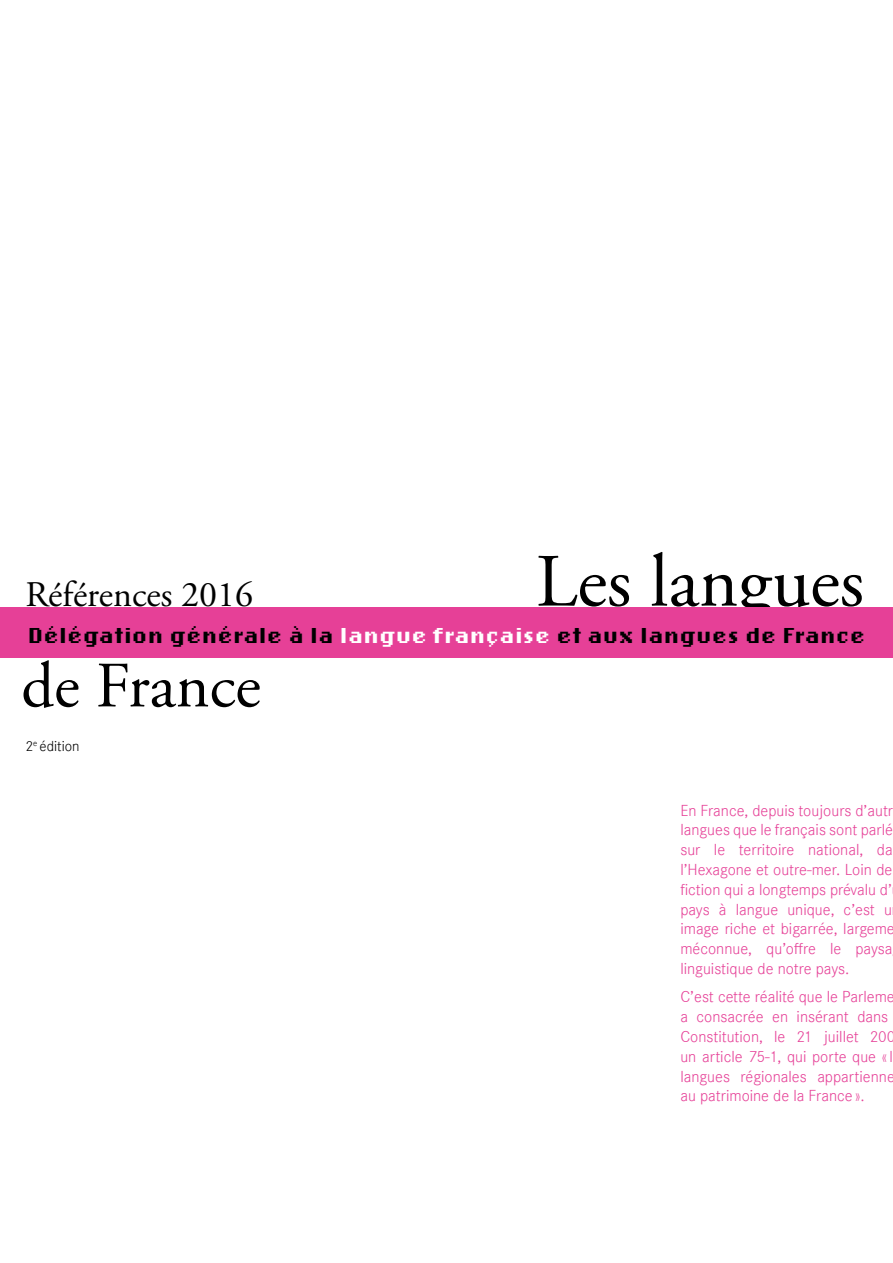
<style>
.page{position:relative;width:893px;height:1263px;background:#fff}
.page>*{position:absolute;margin:0;border:0;box-sizing:border-box;transform-origin:0 0}
.t1{font:75px "Adobe Garamond Pro";color:#000}
.t2{font:64.5px "Adobe Garamond Pro";color:#000}
.t3{font:36px "Adobe Garamond Pro";color:#000}
.t4{font:700 22.5px "Lo Res Twelve";letter-spacing:.01em;color:#000}
.t5{font:16.5px/19.8px "Corporate S Ligh";color:#e64097}
.t6{font:15px "Corporate S Ligh";color:#000}
.s1{color:#fff}
</style>
<div class="page">
<div style="left:0;top:607px;width:893px;height:51px;background:#e64097"></div>
<h1 class="t1" style="left:536px;top:537px;width:330px">Les langues</h1>
<h3 class="t4" style="left:28px;top:620px;width:839px">Délégation générale à la <span class="s1">langue française</span> et aux langues de France</h3>
<h2 class="t2" style="left:21px;top:647px;width:241px">de France</h2>
<h3 class="t3" style="left:26px;top:572px;width:229px">Références 2016</h3>
<p class="t6" style="left:26px;top:737px;width:56px">2<sup>e</sup> édition</p>
<p class="t5" style="left:680px;top:800px;width:216px">En France, depuis toujours d’autr langues que le français sont parlé sur le territoire national, da l’Hexagone et outre-mer. Loin de fiction qui a longtemps prévalu d’ pays à langue unique, c’est u image riche et bigarrée, largeme méconnue, qu’offre le paysa linguistique de notre pays.</p>
<p class="t5" style="left:680px;top:987px;width:217px">C’est cette réalité que le Parleme a consacrée en insérant dans<br>Constitution, le 21 juillet 200 un article 75-1, qui porte que «l langues régionales appartienne au patrimoine de la France ».</p>
</div>
